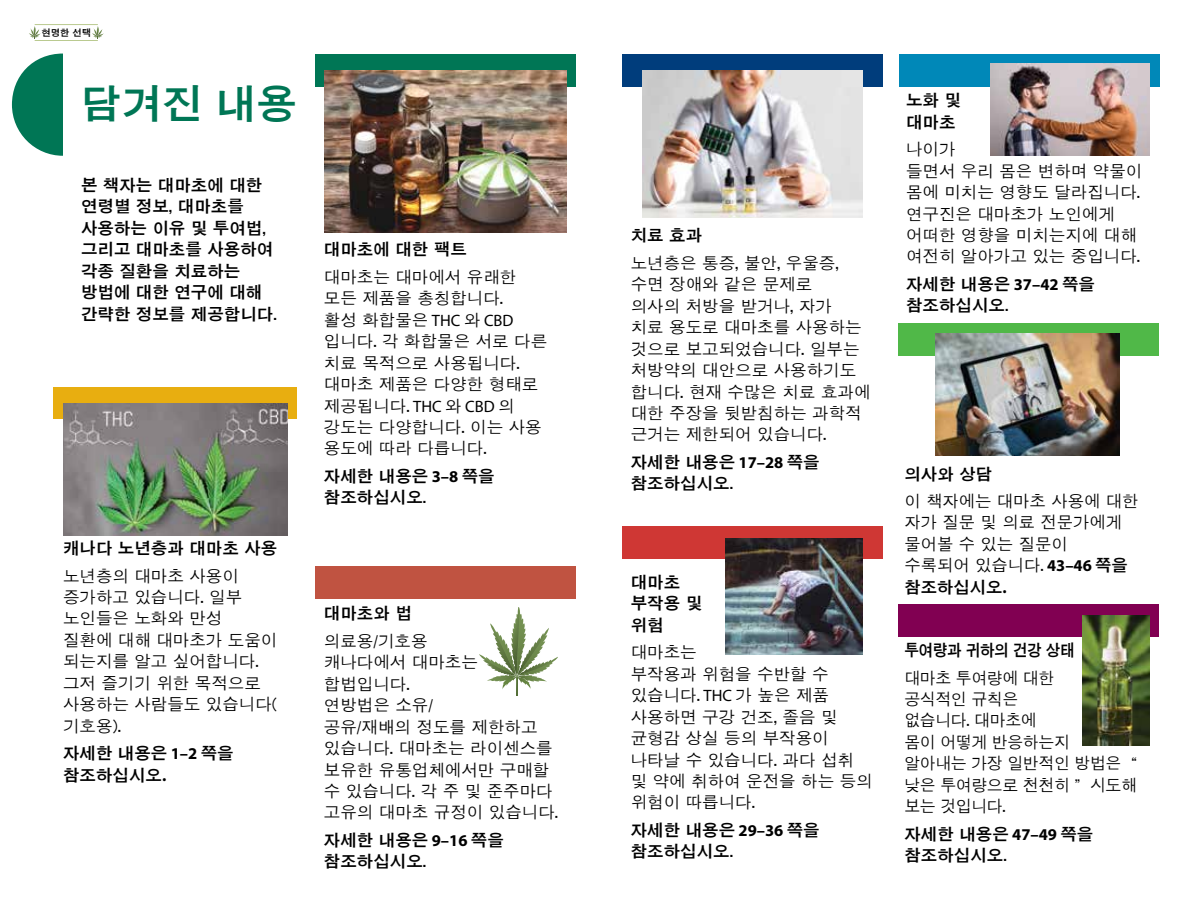
<style>
.page{position:relative;width:1188px;height:918px;background:#fff}
.page>*{position:absolute;margin:0;border:0;box-sizing:border-box;transform-origin:0 0}
.t1{font:40.5px "DFK Gothic Std W7";color:#007655}
.t2{font:16.5px/21.5px "DFK Gothic Std W5";color:#000}
.t3{font:16.5px/21.5px "DFK Gothic Std W7";color:#000}
.t4{font:16.5px/21.5px "DFK Gothic Std W5";letter-spacing:-.02em;color:#000;scale:.96 1}
.t5{font:16.5px "DFK Gothic Std W7";letter-spacing:-.03em;color:#000;scale:.89 1}
.t6{font:9.3px "DFK Gothic Std W7";color:#000}
.s1{font-family:"Myriad Pro";font-weight:700}
.s2{font-family:"Myriad Pro"}
.s3{font-family:"DFK Gothic Std W7"}
</style>
<div class="page">
<div style="left:622px;top:54px;width:261px;height:33px;background:#003d7c"></div>
<div style="left:898px;top:604px;width:261px;height:33px;background:#810052"></div>
<div style="left:898px;top:323px;width:261px;height:33px;background:#50b848"></div>
<div style="left:899px;top:54px;width:261px;height:32px;background:#0088b8"></div>
<div style="left:622px;top:526px;width:261px;height:34px;background:#cf3734"></div>
<div style="left:315px;top:54px;width:261px;height:32px;background:#007655"></div>
<div style="left:315px;top:566px;width:261px;height:33px;background:#c05341"></div>
<div style="left:54px;top:387px;width:243px;height:31px;background:#e8ae10"></div>
<svg style="left:29px;top:26px;width:12px;height:13px"></svg>
<svg style="left:92px;top:26px;width:12px;height:13px"></svg>
<hr style="left:35px;top:40px;width:63px;height:1px;background:#baca90">
<hr style="left:35px;top:24px;width:63px;height:1px;background:#baca90">
<svg style="left:12px;top:54px;width:51px;height:102px"></svg>
<img style="left:642px;top:70px;width:220px;height:147px">
<img style="left:935px;top:333px;width:185px;height:123px">
<img style="left:1082px;top:616px;width:68px;height:129px">
<img style="left:991px;top:63px;width:158px;height:93px">
<img style="left:324px;top:70px;width:243px;height:163px">
<img style="left:63px;top:404px;width:225px;height:132px">
<svg style="left:479px;top:607px;width:79px;height:88px"></svg>
<img style="left:726px;top:538px;width:136px;height:116px">
<p class="t6" style="left:42px;top:27px;width:51px">현명한 선택</p>
<h1 class="t1" style="left:81px;top:82px;width:217px">담겨진 내용</h1>
<p class="t3" style="left:81px;top:174px;width:197px">본 책자는 대마초에 대한 연령별 정보, 대마초를 사용하는 이유 및 투여법, 그리고 대마초를 사용하여 각종 질환을 치료하는 방법에 대한 연구에 대해 간략한 정보를 제공합니다.</p>
<p class="t3" style="left:63px;top:537px;width:216px">캐나다 노년층과 대마초 사용</p>
<p class="t2" style="left:63px;top:565px;width:216px">노년층의 대마초 사용이 증가하고 있습니다. 일부 노인들은 노화와 만성<br>질환에 대해 대마초가 도움이 되는지를 알고 싶어합니다. 그저 즐기기 위한 목적으로 사용하는 사람들도 있습니다( 기호용).</p>
<p class="t3" style="left:63px;top:742px;width:172px">자세한 내용은 <span class="s1">1–2</span> 쪽을 참조하십시오<span class="s1">.</span></p>
<p class="t3" style="left:324px;top:238px;width:144px">대마초에 대한 팩트</p>
<p class="t2" style="left:324px;top:266px;width:225px">대마초는 대마에서 유래한 모든 제품을 총칭합니다.<br>활성 화합물은 <span class="s2">THC</span> 와 <span class="s2">CBD </span>입니다. 각 화합물은 서로 다른 치료 목적으로 사용됩니다. 대마초 제품은 다양한 형태로 제공됩니다. <span class="s2">THC</span> 와 <span class="s2">CBD</span> 의 강도는 다양합니다. 이는 사용 용도에 따라 다릅니다.</p>
<p class="t3" style="left:324px;top:465px;width:172px">자세한 내용은 <span class="s1">3–8</span> 쪽을 참조하십시오.</p>
<p class="t3" style="left:324px;top:603px;width:89px">대마초와 법</p>
<p class="t2" style="left:324px;top:630px;width:236px">의료용/기호용<br>캐나다에서 대마초는 합법입니다.<br>연방법은 소유/<br>공유/재배의 정도를 제한하고 있습니다. 대마초는 라이센스를 보유한 유통업체에서만 구매할 수 있습니다. 각 주 및 준주마다 고유의 대마초 규정이 있습니다.</p>
<p class="t3" style="left:324px;top:829px;width:181px">자세한 내용은 <span class="s1">9–16</span> 쪽을 참조하십시오.</p>
<p class="t3" style="left:631px;top:224px;width:73px">치료 효과</p>
<p class="t2" style="left:631px;top:252px;width:241px">노년층은 통증, 불안, 우울증, 수면 장애와 같은 문제로<br>의사의 처방을 받거나, 자가<br>치료 용도로 대마초를 사용하는 것으로 보고되었습니다. 일부는 처방약의 대안으로 사용하기도 합니다. 현재 수많은 치료 효과에 대한 주장을 뒷받침하는 과학적 근거는 제한되어 있습니다.</p>
<p class="t3" style="left:631px;top:451px;width:191px">자세한 내용은 <span class="s1">17–28</span> 쪽을 참조하십시오.</p>
<p class="t3" style="left:631px;top:571px;width:73px">대마초 부작용 및 위험</p>
<p class="t2" style="left:631px;top:641px;width:243px">대마초는<br>부작용과 위험을 수반할 수 있습니다. <span class="s2">THC</span> 가 높은 제품 사용하면 구강 건조, 졸음 및 균형감 상실 등의 부작용이 나타날 수 있습니다. 과다 섭취 및 약에 취하여 운전을 하는 등의 위험이 따릅니다.</p>
<p class="t3" style="left:631px;top:819px;width:191px">자세한 내용은 <span class="s1">29–36</span> 쪽을 참조하십시오.</p>
<p class="t3" style="left:906px;top:89px;width:56px">노화 및 대마초</p>
<p class="t2" style="left:906px;top:138px;width:238px">나이가<br>들면서 우리 몸은 변하며 약물이 몸에 미치는 영향도 달라집니다. 연구진은 대마초가 노인에게 어떠한 영향을 미치는지에 대해 여전히 알아가고 있는 중입니다.</p>
<p class="t3" style="left:906px;top:273px;width:191px">자세한 내용은 <span class="s1">37–42</span> 쪽을 참조하십시오.</p>
<p class="t3" style="left:904px;top:463px;width:89px">의사와 상담</p>
<p class="t2" style="left:904px;top:490px;width:236px">이 책자에는 대마초 사용에 대한 자가 질문 및 의료 전문가에게 물어볼 수 있는 질문이<br>수록되어 있습니다. <span class="s1">43–46</span> <span class="s3">쪽을</span></p>
<p class="t3" style="left:904px;top:576px;width:104px">참조하십시오<span class="s1">.</span></p>
<p class="t5" style="left:904px;top:641px;width:193px">투여량과 귀하의 건강 상태</p>
<p class="t4" style="left:904px;top:667px;width:249px">대마초 투여량에 대한<br>공식적인 규칙은<br>없습니다. 대마초에<br>몸이 어떻게 반응하는지<br>알아내는 가장 일반적인 방법은 “ 낮은 투여량으로 천천히” 시도해 보는 것입니다.</p>
<p class="t3" style="left:904px;top:823px;width:191px">자세한 내용은 <span class="s1">47–49</span> 쪽을 참조하십시오.</p>
</div>
